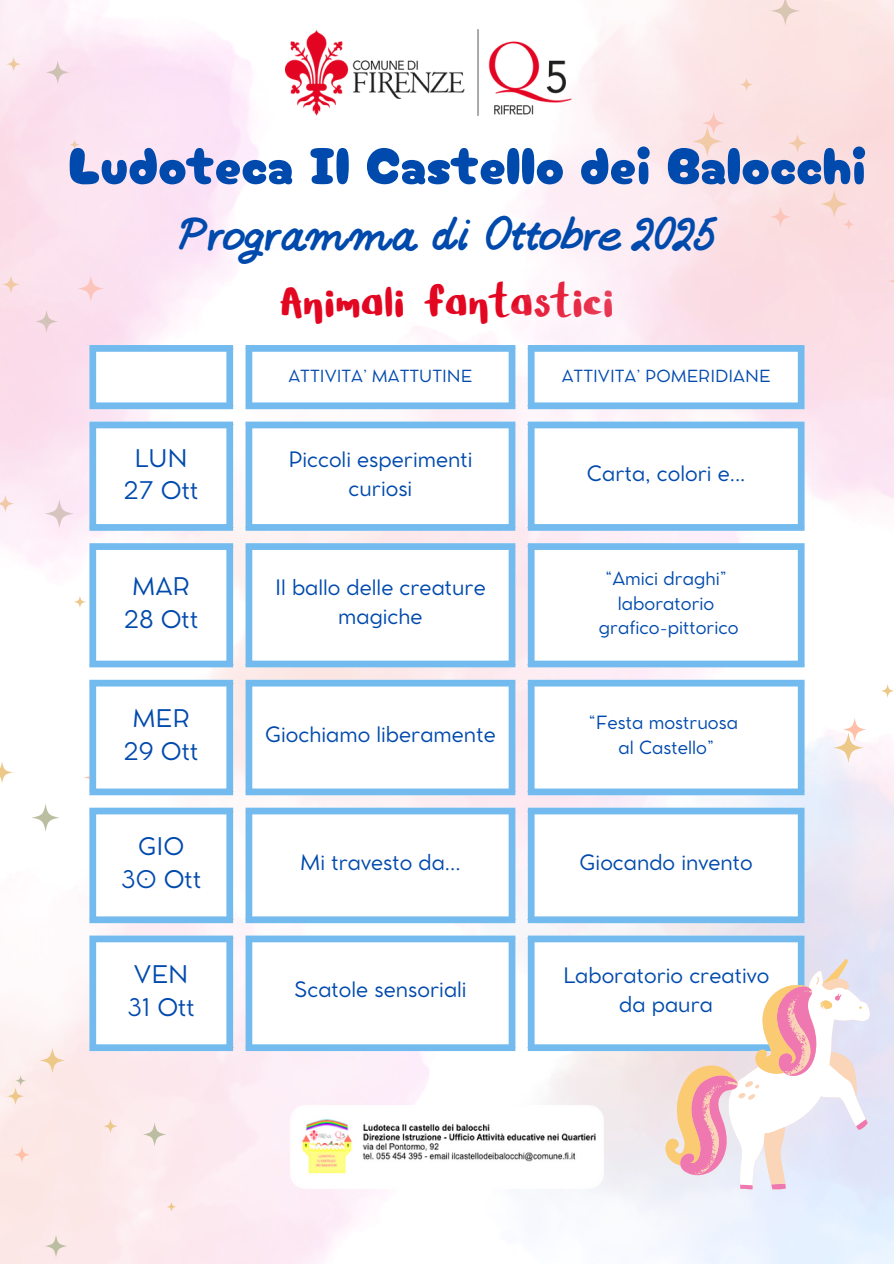
<style>
.page{position:relative;width:894px;height:1264px;background:#fff}
.page>*{position:absolute;margin:0;border:0;box-sizing:border-box;transform-origin:0 0}
.t1{font:51.9px "Cherry Bomb One";color:#004aad}
.t2{font:italic 45.9px "Aka Acid GR Fat";color:#004aad}
.t3{font:700 45.9px "FC Magic";color:#e30621}
.t4{font:24px/32.7px "Cocomat Pro";color:#004aad;text-align:center}
.t5{font:21px/29.2px "Cocomat Pro";color:#004aad;text-align:center}
.t6{font:18px/24.8px "Cocomat Pro";color:#004aad;text-align:center}
.t7{font:16.5px "Cocomat Pro";color:#004aad}
</style>
<div class="page">
<svg style="left:74px;top:595px;width:12px;height:13px"></svg>
<svg style="left:0;top:762px;width:13px;height:21px"></svg>
<svg style="left:31px;top:803px;width:29px;height:28px"></svg>
<img style="left:0;top:0;width:259px;height:566px">
<img style="left:286px;top:29px;width:214px;height:87px">
<img style="left:500px;top:0;width:393px;height:531px">
<img style="left:290px;top:1104px;width:313px;height:85px">
<svg style="left:166px;top:1201px;width:10px;height:10px"></svg>
<svg style="left:40px;top:1047px;width:25px;height:26px"></svg>
<svg style="left:7px;top:1087px;width:17px;height:17px"></svg>
<svg style="left:45px;top:1234px;width:22px;height:23px"></svg>
<svg style="left:103px;top:1118px;width:15px;height:15px"></svg>
<svg style="left:15px;top:1075px;width:11px;height:11px"></svg>
<svg style="left:143px;top:1122px;width:23px;height:24px"></svg>
<svg style="left:14px;top:1146px;width:16px;height:16px"></svg>
<svg style="left:842px;top:717px;width:24px;height:24px"></svg>
<svg style="left:880px;top:684px;width:13px;height:14px"></svg>
<svg style="left:832px;top:732px;width:31px;height:31px"></svg>
<svg style="left:89px;top:345px;width:715px;height:706px"></svg>
<div style="left:89px;top:352px;width:7px;height:50px;background:#73bbee"></div>
<div style="left:226px;top:352px;width:7px;height:50px;background:#73bbee"></div>
<div style="left:89px;top:345px;width:144px;height:7px;background:#73bbee"></div>
<div style="left:89px;top:402px;width:144px;height:7px;background:#73bbee"></div>
<div style="left:245px;top:352px;width:7px;height:50px;background:#73bbee"></div>
<div style="left:508px;top:352px;width:7px;height:50px;background:#73bbee"></div>
<div style="left:245px;top:345px;width:270px;height:7px;background:#73bbee"></div>
<div style="left:245px;top:402px;width:270px;height:7px;background:#73bbee"></div>
<div style="left:527px;top:352px;width:7px;height:50px;background:#73bbee"></div>
<div style="left:797px;top:352px;width:7px;height:50px;background:#73bbee"></div>
<div style="left:527px;top:345px;width:277px;height:7px;background:#73bbee"></div>
<div style="left:527px;top:402px;width:277px;height:7px;background:#73bbee"></div>
<div style="left:89px;top:428px;width:7px;height:96px;background:#73bbee"></div>
<div style="left:226px;top:428px;width:7px;height:96px;background:#73bbee"></div>
<div style="left:89px;top:421px;width:144px;height:7px;background:#73bbee"></div>
<div style="left:89px;top:524px;width:144px;height:7px;background:#73bbee"></div>
<div style="left:245px;top:428px;width:7px;height:96px;background:#73bbee"></div>
<div style="left:508px;top:428px;width:7px;height:96px;background:#73bbee"></div>
<div style="left:245px;top:421px;width:270px;height:7px;background:#73bbee"></div>
<div style="left:245px;top:524px;width:270px;height:7px;background:#73bbee"></div>
<div style="left:527px;top:428px;width:7px;height:96px;background:#73bbee"></div>
<div style="left:797px;top:428px;width:7px;height:96px;background:#73bbee"></div>
<div style="left:527px;top:421px;width:277px;height:7px;background:#73bbee"></div>
<div style="left:527px;top:524px;width:277px;height:7px;background:#73bbee"></div>
<div style="left:89px;top:550px;width:7px;height:110px;background:#73bbee"></div>
<div style="left:226px;top:550px;width:7px;height:110px;background:#73bbee"></div>
<div style="left:89px;top:543px;width:144px;height:7px;background:#73bbee"></div>
<div style="left:89px;top:660px;width:144px;height:7px;background:#73bbee"></div>
<div style="left:245px;top:550px;width:7px;height:110px;background:#73bbee"></div>
<div style="left:508px;top:550px;width:7px;height:110px;background:#73bbee"></div>
<div style="left:245px;top:543px;width:270px;height:7px;background:#73bbee"></div>
<div style="left:245px;top:660px;width:270px;height:7px;background:#73bbee"></div>
<div style="left:527px;top:550px;width:7px;height:110px;background:#73bbee"></div>
<div style="left:797px;top:550px;width:7px;height:110px;background:#73bbee"></div>
<div style="left:527px;top:543px;width:277px;height:7px;background:#73bbee"></div>
<div style="left:527px;top:660px;width:277px;height:7px;background:#73bbee"></div>
<div style="left:89px;top:686px;width:7px;height:102px;background:#73bbee"></div>
<div style="left:226px;top:686px;width:7px;height:102px;background:#73bbee"></div>
<div style="left:89px;top:679px;width:144px;height:7px;background:#73bbee"></div>
<div style="left:89px;top:788px;width:144px;height:7px;background:#73bbee"></div>
<div style="left:245px;top:686px;width:7px;height:102px;background:#73bbee"></div>
<div style="left:508px;top:686px;width:7px;height:102px;background:#73bbee"></div>
<div style="left:245px;top:679px;width:270px;height:7px;background:#73bbee"></div>
<div style="left:245px;top:788px;width:270px;height:7px;background:#73bbee"></div>
<div style="left:527px;top:686px;width:7px;height:102px;background:#73bbee"></div>
<div style="left:797px;top:686px;width:7px;height:102px;background:#73bbee"></div>
<div style="left:527px;top:679px;width:277px;height:7px;background:#73bbee"></div>
<div style="left:527px;top:788px;width:277px;height:7px;background:#73bbee"></div>
<div style="left:89px;top:814px;width:7px;height:102px;background:#73bbee"></div>
<div style="left:226px;top:814px;width:7px;height:102px;background:#73bbee"></div>
<div style="left:89px;top:807px;width:144px;height:7px;background:#73bbee"></div>
<div style="left:89px;top:916px;width:144px;height:7px;background:#73bbee"></div>
<div style="left:245px;top:814px;width:7px;height:102px;background:#73bbee"></div>
<div style="left:508px;top:814px;width:7px;height:102px;background:#73bbee"></div>
<div style="left:245px;top:807px;width:270px;height:7px;background:#73bbee"></div>
<div style="left:245px;top:916px;width:270px;height:7px;background:#73bbee"></div>
<div style="left:527px;top:814px;width:7px;height:102px;background:#73bbee"></div>
<div style="left:797px;top:814px;width:7px;height:102px;background:#73bbee"></div>
<div style="left:527px;top:807px;width:277px;height:7px;background:#73bbee"></div>
<div style="left:527px;top:916px;width:277px;height:7px;background:#73bbee"></div>
<div style="left:89px;top:942px;width:7px;height:102px;background:#73bbee"></div>
<div style="left:226px;top:942px;width:7px;height:102px;background:#73bbee"></div>
<div style="left:89px;top:935px;width:144px;height:7px;background:#73bbee"></div>
<div style="left:89px;top:1044px;width:144px;height:7px;background:#73bbee"></div>
<div style="left:245px;top:942px;width:7px;height:102px;background:#73bbee"></div>
<div style="left:508px;top:942px;width:7px;height:102px;background:#73bbee"></div>
<div style="left:245px;top:935px;width:270px;height:7px;background:#73bbee"></div>
<div style="left:245px;top:1044px;width:270px;height:7px;background:#73bbee"></div>
<div style="left:527px;top:942px;width:7px;height:102px;background:#73bbee"></div>
<div style="left:797px;top:942px;width:7px;height:102px;background:#73bbee"></div>
<div style="left:527px;top:935px;width:277px;height:7px;background:#73bbee"></div>
<div style="left:527px;top:1044px;width:277px;height:7px;background:#73bbee"></div>
<svg style="left:664px;top:958px;width:207px;height:231px"></svg>
<h1 class="t1" style="left:68px;top:124px;width:799px">Ludoteca Il Castello dei Balocchi</h1>
<h2 class="t2" style="left:177px;top:212px;width:541px">Programma di Ottobre 2025</h2>
<h2 class="t3" style="left:280px;top:273px;width:335px">Animali fantastici</h2>
<p class="t7" style="left:288px;top:370px;width:185px">ATTIVITA’ MATTUTINE</p>
<p class="t7" style="left:561px;top:370px;width:210px">ATTIVITA’ POMERIDIANE</p>
<p class="t4" style="left:124px;top:443px;width:76px">LUN<br>27 Ott</p>
<p class="t5" style="left:288px;top:446px;width:186px">Piccoli esperimenti curiosi</p>
<p class="t5" style="left:586px;top:461px;width:160px">Carta, colori e...</p>
<p class="t4" style="left:124px;top:572px;width:76px">MAR<br>28 Ott</p>
<p class="t5" style="left:275px;top:574px;width:212px">Il ballo delle creature magiche</p>
<p class="t6" style="left:598px;top:567px;width:141px">“Amici draghi” laboratorio grafico-pittorico</p>
<p class="t4" style="left:124px;top:704px;width:76px">MER<br>29 Ott</p>
<p class="t4" style="left:121px;top:832px;width:82px">GIO<br>30 Ott</p>
<p class="t4" style="left:127px;top:959px;width:69px;text-align:left">VEN<br>31 Ott</p>
<p class="t5" style="left:265px;top:721px;width:232px">Giochiamo liberamente</p>
<p class="t6" style="left:588px;top:712px;width:150px">“Festa mostruosa al Castello”</p>
<p class="t5" style="left:300px;top:849px;width:162px">Mi travesto da...</p>
<p class="t5" style="left:579px;top:849px;width:175px">Giocando invento</p>
<p class="t5" style="left:294px;top:977px;width:174px">Scatole sensoriali</p>
<p class="t5" style="left:563px;top:962px;width:208px">Laboratorio creativo da paura</p>
</div>
